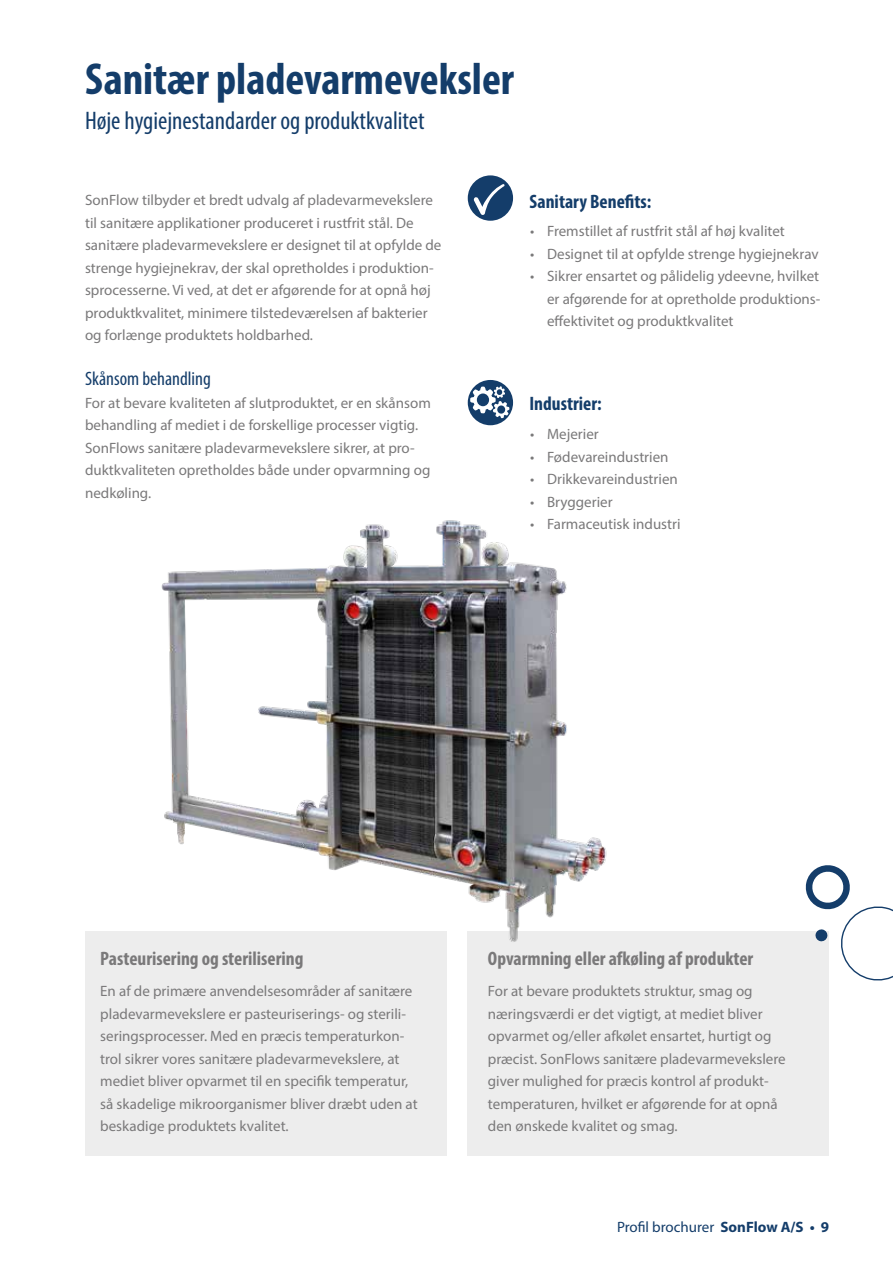
<style>
.page{position:relative;width:893px;height:1263px;background:#fff}
.page>*{position:absolute;margin:0;border:0;box-sizing:border-box;transform-origin:0 0}
.t1{font:700 condensed 45px "Myriad Pro";color:#143d6a}
.t2{font:condensed 25.5px "Myriad Pro";color:#143d6a}
.t3{font:700 condensed 19.5px "Myriad Pro";color:#7a797a}
.t4{font:700 condensed 19.5px "Myriad Pro";color:#143d6a}
.t5{font:condensed 19.5px "Myriad Pro";color:#143d6a}
.t6{font:15px/22.5px "Myriad Pro";color:#7a797a}
.t7{font:15px "Myriad Pro";color:#143d6a}
.s1{font-weight:700}
</style>
<div class="page">
<div style="left:468px;top:931px;width:361px;height:225px;background:#ededed"></div>
<div style="left:85px;top:931px;width:361px;height:225px;background:#ededed"></div>
<svg style="left:805px;top:865px;width:88px;height:116px"></svg>
<div style="left:468px;top:175px;width:45px;height:46px;background:#143d6a;border-radius:50%"></div>
<svg style="left:473px;top:184px;width:32px;height:31px"></svg>
<div style="left:468px;top:380px;width:45px;height:45px;background:#143d6a;border-radius:50%"></div>
<svg style="left:470px;top:386px;width:40px;height:32px"></svg>
<img style="left:161px;top:520px;width:446px;height:428px">
<h1 class="t1" style="left:85px;top:50px;width:431px">Sanitær pladevarmeveksler</h1>
<h2 class="t2" style="left:85px;top:105px;width:341px">Høje hygiejnestandarder og produktkvalitet</h2>
<p class="t6" style="left:85px;top:188px;width:358px">SonFlow tilbyder et bredt udvalg af pladevarmevekslere til sanitære applikationer produceret i rustfrit stål. De sanitære pladevarmevekslere er designet til at opfylde de strenge hygiejnekrav, der skal opretholdes i produktion&shy;sprocesserne. Vi ved, at det er afgørende for at opnå høj produktkvalitet, minimere tilstedeværelsen af bakterier og forlænge produktets holdbarhed.</p>
<h3 class="t5" style="left:85px;top:367px;width:127px">Skånsom behandling</h3>
<p class="t6" style="left:85px;top:391px;width:347px">For at bevare kvaliteten af slutproduktet, er en skånsom behandling af mediet i de forskellige processer vigtig.<br>SonFlows sanitære pladevarmevekslere sikrer, at pro&shy;duktkvaliteten opretholdes både under opvarmning og nedkøling.</p>
<h3 class="t4" style="left:529px;top:189px;width:123px">Sanitary Benefits:</h3>
<p class="t6" style="left:530px;top:220px;width:256px">• Fremstillet af rustfrit stål af høj kvalitet</p>
<p class="t6" style="left:530px;top:242px;width:290px">• Designet til at opfylde strenge hygiejnekrav</p>
<p class="t6" style="left:547px;top:265px;width:275px;text-align:justify;text-indent:-17px">• Sikrer ensartet og pålidelig ydeevne, hvilket er afgørende for at opretholde produktions&shy;effektivitet og produktkvalitet</p>
<h3 class="t4" style="left:529px;top:391px;width:74px">Industrier:</h3>
<p class="t6" style="left:530px;top:423px;width:70px">• Mejerier</p>
<p class="t6" style="left:530px;top:445px;width:140px">• Fødevareindustrien</p>
<p class="t6" style="left:530px;top:468px;width:149px">• Drikkevareindustrien</p>
<p class="t6" style="left:530px;top:490px;width:84px">• Bryggerier</p>
<p class="t6" style="left:530px;top:513px;width:152px">• Farmaceutisk industri</p>
<h3 class="t3" style="left:100px;top:946px;width:205px">Pasteurisering og sterilisering</h3>
<p class="t6" style="left:100px;top:980px;width:319px">En af de primære anvendelsesområder af sanitære pladevarmevekslere er pasteuriserings- og sterili&shy;seringsprocesser. Med en præcis temperaturkon&shy;trol sikrer vores sanitære pladevarmevekslere, at mediet bliver opvarmet til en specifik temperatur, så skadelige mikroorganismer bliver dræbt uden at beskadige produktets kvalitet.</p>
<h3 class="t3" style="left:488px;top:946px;width:267px">Opvarmning eller afkøling af produkter</h3>
<p class="t6" style="left:488px;top:980px;width:299px">For at bevare produktets struktur, smag og næringsværdi er det vigtigt, at mediet bliver opvarmet og/eller afkølet ensartet, hurtigt og præcist. SonFlows sanitære pladevarmevekslere giver mulighed for præcis kontrol af produkt&shy;temperaturen, hvilket er afgørende for at opnå den ønskede kvalitet og smag.</p>
<p class="t7" style="left:617px;top:1218px;width:214px">Profil brochurer <span class="s1">SonFlow A/S • 9</span></p>
</div>
